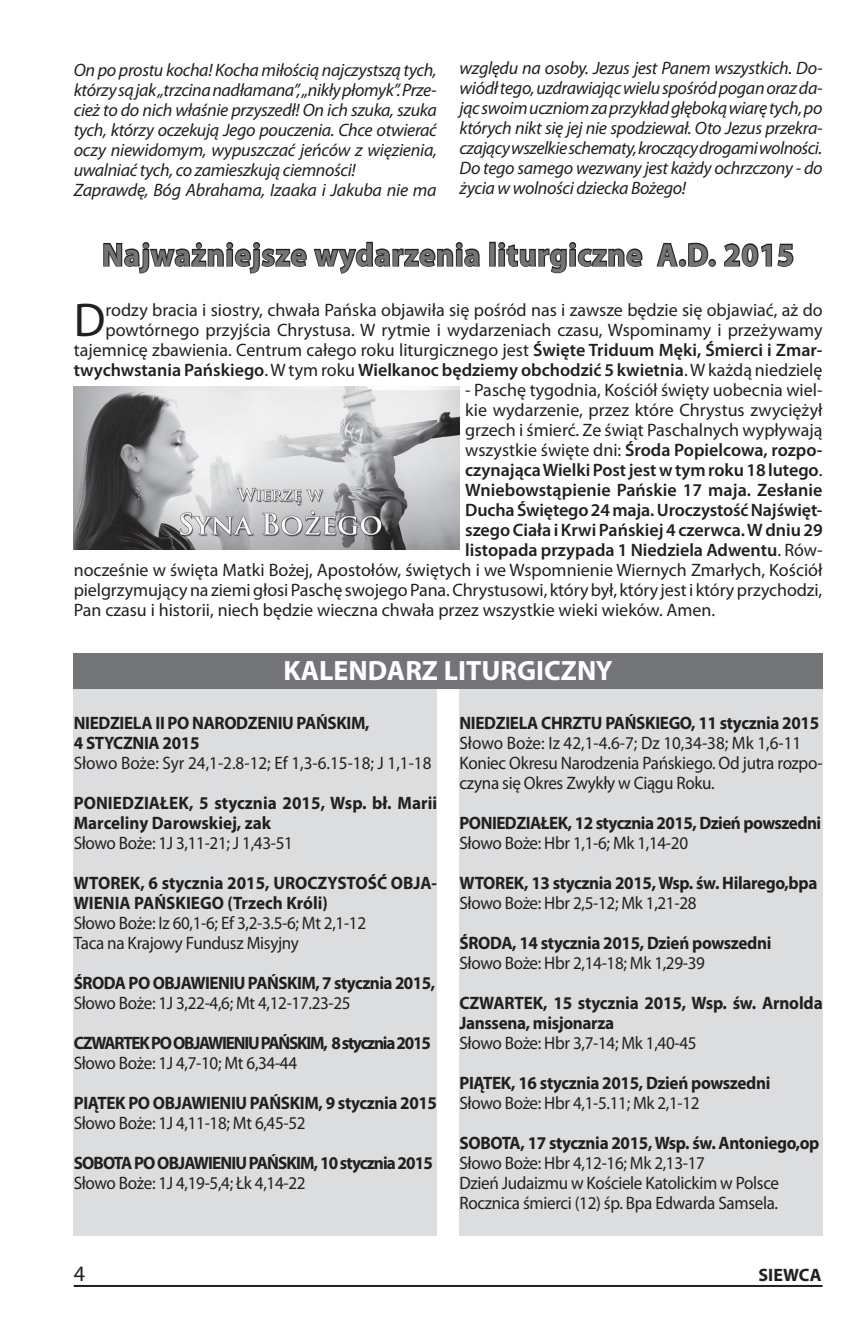
<style>
.page{position:relative;width:868px;height:1338px;background:#fff}
.page>*{position:absolute;margin:0;border:0;box-sizing:border-box;transform-origin:0 0}
.t1{font:47.6px "Myriad Pro";color:#231f20}
.t2{font:700 32px "Myriad Pro";letter-spacing:.03em;color:#727477;scale:.95 1}
.t3{font:700 28px "Myriad Pro";color:#fff}
.t4{font:18px/20px "Myriad Pro";letter-spacing:-.005em;color:#231f20;text-align:right}
.t5{font:18px/20px "Myriad Pro";letter-spacing:-.005em;color:#231f20;scale:.95 1}
.t6{font:italic 18px/20px "Myriad Pro";letter-spacing:-.02em;color:#231f20}
.t7{font:700 18px/20px "Myriad Pro";letter-spacing:-.02em;color:#231f20;scale:.95 1}
.t8{font:600 18px "Myriad Pro";color:#231f20}
.t9{font:700 18px/20px "Myriad Pro";color:#231f20;scale:.95 1}
.t10{font:700 18px/20px "Myriad Pro";letter-spacing:.005em;color:#231f20;scale:.95 1}
.t11{font:700 18px "Myriad Pro";letter-spacing:-.07em;color:#231f20;scale:.95 1}
.t12{font:700 18px "Myriad Pro";letter-spacing:-.05em;color:#231f20;scale:.95 1}
.t13{font:700 18px "Myriad Pro";letter-spacing:-.02em;color:#231f20}
.s1{font-weight:600}
.s2{font-weight:400}
</style>
<div class="page">
<hr style="left:74px;top:1285px;width:748px;height:2px;background:#231f20">
<div style="left:459px;top:688px;width:363px;height:548px;background:#dcdddf"></div>
<div style="left:73px;top:688px;width:364px;height:548px;background:#dcdddf"></div>
<div style="left:399px;top:653px;width:423px;height:36px;background:#727477"></div>
<div style="left:74px;top:653px;width:363px;height:36px;background:#727477"></div>
<svg style="left:103px;top:242px;width:121px;height:32px"></svg>
<div style="left:226px;top:249px;width:7px;height:18px;border:2px solid #231f20"></div>
<div style="left:226px;top:242px;width:7px;height:7px;border:2px solid #231f20;border-radius:50%"></div>
<svg style="left:234px;top:241px;width:220px;height:33px"></svg>
<div style="left:456px;top:249px;width:6px;height:18px;border:2px solid #231f20"></div>
<div style="left:455px;top:242px;width:7px;height:7px;border:2px solid #231f20;border-radius:50%"></div>
<svg style="left:464px;top:248px;width:16px;height:19px"></svg>
<div style="left:489px;top:242px;width:6px;height:25px;border:2px solid #231f20"></div>
<div style="left:498px;top:249px;width:7px;height:18px;border:2px solid #231f20"></div>
<div style="left:498px;top:242px;width:7px;height:7px;border:2px solid #231f20;border-radius:50%"></div>
<svg style="left:505px;top:244px;width:62px;height:30px"></svg>
<div style="left:569px;top:249px;width:7px;height:18px;border:2px solid #231f20"></div>
<div style="left:569px;top:242px;width:7px;height:7px;border:2px solid #231f20;border-radius:50%"></div>
<svg style="left:577px;top:248px;width:66px;height:19px"></svg>
<svg style="left:656px;top:242px;width:22px;height:25px"></svg>
<div style="left:678px;top:259px;width:8px;height:8px;border:2px solid #231f20;border-radius:50%"></div>
<svg style="left:686px;top:242px;width:23px;height:25px"></svg>
<div style="left:708px;top:259px;width:7px;height:8px;border:2px solid #231f20;border-radius:50%"></div>
<svg style="left:724px;top:243px;width:70px;height:24px"></svg>
<img style="left:74px;top:387px;width:385px;height:163px">
<p class="t6" style="left:74px;top:60px;width:365px">On po prostu kocha! Kocha miłością najczystszą tych, którzy są jak „trzcina nadłamana”, „nikły płomyk”. Prze&shy;cież to do nich właśnie przyszedł! On ich szuka, szuka tych, którzy oczekują Jego pouczenia. Chce otwierać oczy niewidomym, wypuszczać jeńców z więzienia, uwalniać tych, co zamieszkują ciemności!<br>Zaprawdę, Bóg Abrahama, Izaaka i Jakuba nie ma</p>
<p class="t6" style="left:459px;top:58px;width:364px;text-align:justify">względu na osoby. Jezus jest Panem wszystkich. Do&shy;wiódł tego, uzdrawiając wielu spośród pogan oraz da&shy;jąc swoim uczniom za przykład głęboką wiarę tych, po których nikt się jej nie spodziewał. Oto Jezus przekra&shy;czający wszelkie schematy, kroczący drogami wolności.<br>Do tego samego wezwany jest każdy ochrzczony - do życia w wolności dziecka Bożego!</p>
<h2 class="t2" style="left:102px;top:234px;width:729px">Najważniejsze wydarzenia liturgiczne A.D. 2015</h2>
<p class="t4" style="left:74px;top:300px;width:750px">rodzy bracia i siostry, chwała Pańska objawiła się pośród nas i zawsze będzie się objawiać, aż do powtórnego przyjścia Chrystusa. W rytmie i wydarzeniach czasu, Wspominamy i przeżywamy tajemnicę zbawienia. Centrum całego roku liturgicznego jest <span class="s1">Święte Triduum Męki, Śmierci i Zmar&shy;twychwstania Pańskiego</span>. W tym roku <span class="s1">Wielkanoc będziemy obchodzić 5 kwietnia</span>. W każdą niedzielę</p>
<p class="t4" style="left:465px;top:380px;width:359px">- Paschę tygodnia, Kościół święty uobecnia wiel-</p>
<p class="t4" style="left:465px;top:400px;width:359px">kie wydarzenie, przez które Chrystus zwyciężył</p>
<p class="t4" style="left:465px;top:420px;width:359px">grzech i śmierć. Ze świąt Paschalnych wypływają</p>
<p class="t8" style="left:465px;top:438px;width:359px"><span class="s2">wszystkie święte dni:</span> Środa Popielcowa, rozpo-</p>
<p class="t8" style="left:465px;top:458px;width:359px">czynająca Wielki Post jest w tym roku 18 lutego<span class="s2">.</span></p>
<p class="t8" style="left:465px;top:478px;width:358px">Wniebowstąpienie Pańskie 17 maja. Zesłanie</p>
<p class="t8" style="left:465px;top:498px;width:359px">Ducha Świętego 24 maja. Uroczystość Najświęt-</p>
<p class="t8" style="left:465px;top:518px;width:359px">szego Ciała i Krwi Pańskiej 4 czerwca. W dniu 29</p>
<p class="t8" style="left:465px;top:538px;width:359px">listopada przypada 1 Niedziela Adwentu<span class="s2">. Rów-</span></p>
<p class="t4" style="left:74px;top:560px;width:750px">nocześnie w święta Matki Bożej, Apostołów, świętych i we Wspomnienie Wiernych Zmarłych, Kościół</p>
<p class="t4" style="left:74px;top:580px;width:750px">pielgrzymujący na ziemi głosi Paschę swojego Pana. Chrystusowi, który był, który jest i który przychodzi,</p>
<p class="t4" style="left:74px;top:600px;width:643px">Pan czasu i historii, niech będzie wieczna chwała przez wszystkie wieki wieków. Amen.</p>
<h1 class="t1" style="left:74px;top:291px;width:33px">D</h1>
<h3 class="t3" style="left:283px;top:652px;width:331px">KALENDARZ LITURGICZNY</h3>
<p class="t7" style="left:74px;top:713px;width:313px">NIEDZIELA II PO NARODZENIU PAŃSKIM,<br>4 STYCZNIA 2015</p>
<p class="t5" style="left:74px;top:753px;width:378px">Słowo Boże: Syr 24,1-2.8-12; Ef 1,3-6.15-18; J 1,1-18</p>
<p class="t10" style="left:74px;top:793px;width:384px">PONIEDZIAŁEK, 5 stycznia 2015, Wsp. bł. Marii<br>Marceliny Darowskiej, zak</p>
<p class="t5" style="left:74px;top:833px;width:232px">Słowo Boże: 1J 3,11-21; J 1,43-51</p>
<p class="t9" style="left:74px;top:873px;width:384px">WTOREK, 6 stycznia 2015, UROCZYSTOŚĆ OBJA-<br>WIENIA PAŃSKIEGO (Trzech Króli)</p>
<p class="t5" style="left:74px;top:913px;width:309px">Słowo Boże: Iz 60,1-6; Ef 3,2-3.5-6; Mt 2,1-12<br>Taca na Krajowy Fundusz Misyjny</p>
<p class="t7" style="left:74px;top:973px;width:382px">ŚRODA PO OBJAWIENIU PAŃSKIM, 7 stycznia 2015,</p>
<p class="t5" style="left:74px;top:993px;width:293px">Słowo Boże: 1J 3,22-4,6; Mt 4,12-17.23-25</p>
<p class="t11" style="left:74px;top:1032px;width:377px">CZWARTEK PO OBJAWIENIU PAŃSKIM, 8 stycznia 2015</p>
<p class="t5" style="left:74px;top:1053px;width:237px">Słowo Boże: 1J 4,7-10; Mt 6,34-44</p>
<p class="t7" style="left:74px;top:1093px;width:384px">PIĄTEK PO OBJAWIENIU PAŃSKIM, 9 stycznia 2015</p>
<p class="t5" style="left:74px;top:1113px;width:245px">Słowo Boże: 1J 4,11-18; Mt 6,45-52</p>
<p class="t12" style="left:74px;top:1152px;width:379px">SOBOTA PO OBJAWIENIU PAŃSKIM, 10 stycznia 2015</p>
<p class="t5" style="left:74px;top:1173px;width:245px">Słowo Boże: 1J 4,19-5,4; Łk 4,14-22</p>
<p class="t7" style="left:459px;top:713px;width:380px">NIEDZIELA CHRZTU PAŃSKIEGO, 11 stycznia 2015</p>
<p class="t5" style="left:459px;top:733px;width:383px">Słowo Boże: Iz 42,1-4.6-7; Dz 10,34-38; Mk 1,6-11<br>Koniec Okresu Narodzenia Pańskiego. Od jutra rozpo&shy;czyna się Okres Zwykły w Ciągu Roku.</p>
<p class="t7" style="left:459px;top:813px;width:382px">PONIEDZIAŁEK, 12 stycznia 2015, Dzień powszedni</p>
<p class="t5" style="left:459px;top:833px;width:242px">Słowo Boże: Hbr 1,1-6; Mk 1,14-20</p>
<p class="t7" style="left:459px;top:873px;width:378px">WTOREK, 13 stycznia 2015, Wsp. św. Hilarego,bpa</p>
<p class="t5" style="left:459px;top:893px;width:251px">Słowo Boże: Hbr 2,5-12; Mk 1,21-28</p>
<p class="t7" style="left:459px;top:933px;width:330px">ŚRODA, 14 stycznia 2015, Dzień powszedni</p>
<p class="t5" style="left:459px;top:953px;width:260px">Słowo Boże: Hbr 2,14-18; Mk 1,29-39</p>
<p class="t7" style="left:459px;top:993px;width:384px">CZWARTEK, 15 stycznia 2015, Wsp. św. Arnolda<br>Janssena, misjonarza</p>
<p class="t5" style="left:459px;top:1033px;width:251px">Słowo Boże: Hbr 3,7-14; Mk 1,40-45</p>
<p class="t7" style="left:459px;top:1073px;width:329px">PIĄTEK, 16 stycznia 2015, Dzień powszedni</p>
<p class="t5" style="left:459px;top:1093px;width:254px">Słowo Boże: Hbr 4,1-5.11; Mk 2,1-12</p>
<p class="t7" style="left:459px;top:1133px;width:380px">SOBOTA, 17 stycznia 2015, Wsp. św. Antoniego,op</p>
<p class="t5" style="left:459px;top:1153px;width:338px">Słowo Boże: Hbr 4,12-16; Mk 2,13-17<br>Dzień Judaizmu w Kościele Katolickim w Polsce<br>Rocznica śmierci (12) śp. Bpa Edwarda Samsela.</p>
<p class="t13" style="left:758px;top:1263px;width:65px">SIEWCA</p>
</div>
